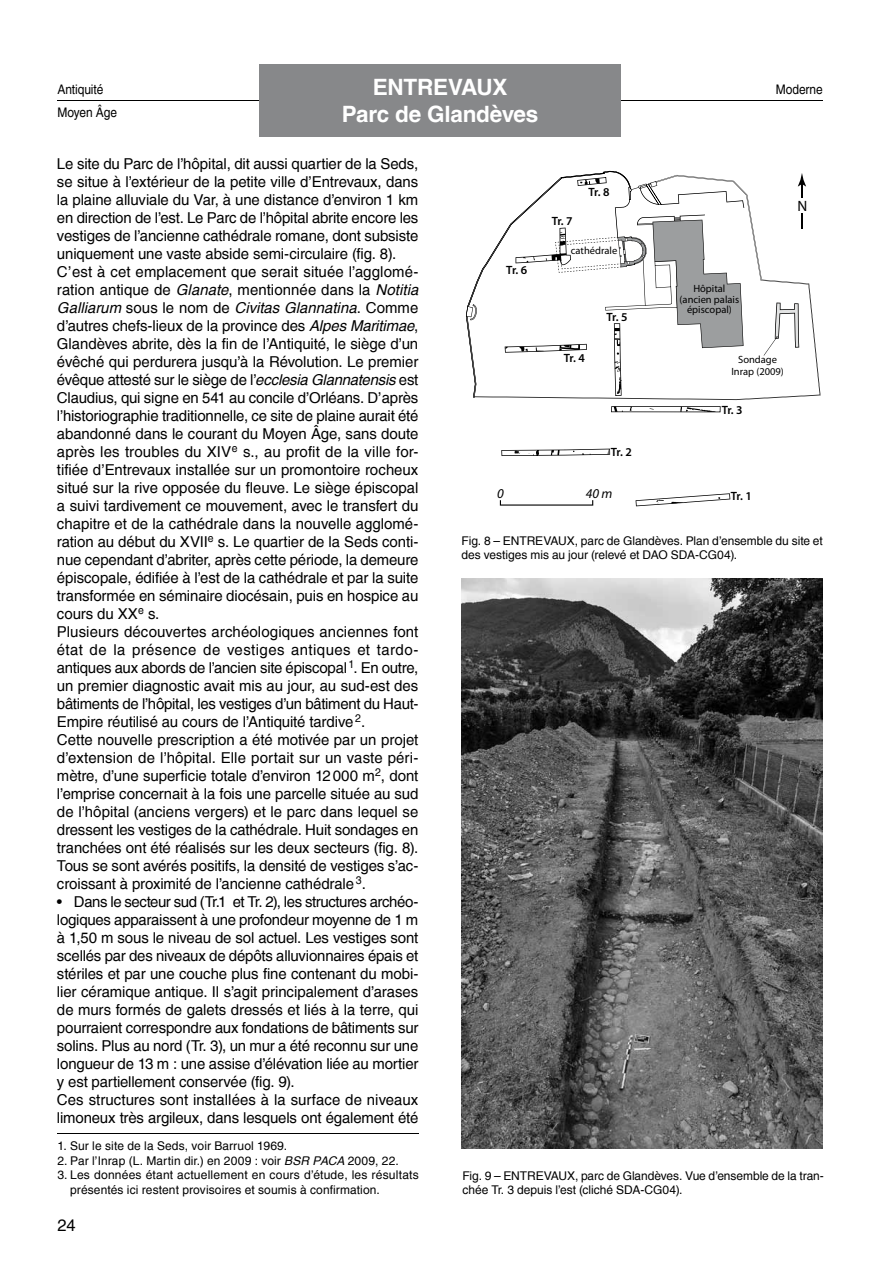
<style>
.page{position:relative;width:893px;height:1263px;background:#fff}
.page>*{position:absolute;margin:0;border:0;box-sizing:border-box;transform-origin:0 0}
.t1{font:700 22.5px "Helvetica";letter-spacing:-.01em;color:#fff}
.t2{font:16.5px "Helvetica";color:#000}
.t3{font:15px/18px "Helvetica";letter-spacing:-.01em;color:#000}
.t4{font:15px "Myriad Pro";color:#000}
.t5{font:italic 13.5px "Myriad Pro";color:#000}
.t6{font:13.2px/23px "Helvetica";letter-spacing:-.005em;color:#000;scale:.91 1}
.t7{font:12px/13.5px "Helvetica";color:#000}
.t8{font:600 12px "Myriad Pro";letter-spacing:-.05em;color:#000}
.t9{font:10.5px/10.5px "Myriad Pro";color:#000;text-align:center}
.s1{font-style:italic}
</style>
<div class="page">
<svg style="left:730px;top:186px;width:90px;height:214px"></svg>
<svg style="left:501px;top:398px;width:229px;height:108px"></svg>
<svg style="left:614px;top:406px;width:9px;height:6px"></svg>
<svg style="left:680px;top:407px;width:36px;height:5px"></svg>
<svg style="left:515px;top:451px;width:5px;height:3px"></svg>
<svg style="left:529px;top:450px;width:9px;height:6px"></svg>
<svg style="left:551px;top:450px;width:9px;height:5px"></svg>
<svg style="left:656px;top:500px;width:8px;height:4px"></svg>
<svg style="left:671px;top:502px;width:16px;height:1px"></svg>
<svg style="left:466px;top:171px;width:278px;height:227px"></svg>
<svg style="left:764px;top:303px;width:35px;height:53px"></svg>
<svg style="left:798px;top:173px;width:8px;height:25px"></svg>
<svg style="left:801px;top:213px;width:1px;height:16px"></svg>
<svg style="left:500px;top:500px;width:93px;height:6px"></svg>
<img style="left:461px;top:579px;width:362px;height:569px">
<hr style="left:57px;top:1133px;width:362px;height:1px;background:#000">
<hr style="left:57px;top:101px;width:766px;height:1px;background:#000">
<div style="left:259px;top:65px;width:362px;height:72px;background:#87888a"></div>
<p class="t6" style="left:57px;top:78px;width:67px">Antiquité<br>Moyen Âge</p>
<h1 class="t1" style="left:373px;top:74px;width:136px">ENTREVAUX</h1>
<p class="t6" style="left:776px;top:78px;width:53px">Moderne</p>
<h1 class="t1" style="left:342px;top:101px;width:198px">Parc de Glandèves</h1>
<p class="t3" style="left:57px;top:154px;width:363px">Le site du Parc de l’hôpital, dit aussi quartier de la Seds, se situe à l’extérieur de la petite ville d’Entrevaux, dans la plaine alluviale du Var, à une distance d’environ 1 km en direction de l’est. Le Parc de l’hôpital abrite encore les vestiges de l’ancienne cathédrale romane, dont subsiste uniquement une vaste abside semi-circulaire (fig. 8).<br>C’est à cet emplacement que serait située l’agglomé&shy;ration antique de <span class="s1">Glanate</span>, mentionnée dans la <span class="s1">Notitia Galliarum</span> sous le nom de <span class="s1">Civitas Glannatina</span>. Comme d’autres chefs-lieux de la province des <span class="s1">Alpes Maritimae</span>, Glandèves abrite, dès la fin de l’Antiquité, le siège d’un évêché qui perdurera jusqu’à la Révolution. Le premier évêque attesté sur le siège de l’<span class="s1">ecclesia Glannatensis</span> est Claudius, qui signe en 541 au concile d’Orléans. D’après l’historiographie traditionnelle, ce site de plaine aurait été abandonné dans le courant du Moyen Âge, sans doute après les troubles du XIV<sup>e</sup> s., au profit de la ville for&shy;tifiée d’Entrevaux installée sur un promontoire rocheux situé sur la rive opposée du fleuve. Le siège épiscopal a suivi tardivement ce mouvement, avec le transfert du chapitre et de la cathédrale dans la nouvelle agglomé&shy;ration au début du XVII<sup>e</sup> s. Le quartier de la Seds conti&shy;nue cependant d’abriter, après cette période, la demeure épiscopale, édifiée à l’est de la cathédrale et par la suite transformée en séminaire diocésain, puis en hospice au cours du XX<sup>e</sup> s.<br>Plusieurs découvertes archéologiques anciennes font état de la présence de vestiges antiques et tardo&shy;antiques aux abords de l’ancien site épiscopal<sup>1</sup>. En outre, un premier diagnostic avait mis au jour, au sud-est des bâtiments de l’hôpital, les vestiges d’un bâtiment du Haut-Empire réutilisé au cours de l’Antiquité tardive<sup>2</sup>.<br>Cette nouvelle prescription a été motivée par un projet d’extension de l’hôpital. Elle portait sur un vaste péri&shy;mètre, d’une superficie totale d’environ 12000 m<sup>2</sup>, dont l’emprise concernait à la fois une parcelle située au sud de l’hôpital (anciens vergers) et le parc dans lequel se dressent les vestiges de la cathédrale. Huit sondages en tranchées ont été réalisés sur les deux secteurs (fig. 8).<br>Tous se sont avérés positifs, la densité de vestiges s’ac&shy;croissant à proximité de l’ancienne cathédrale <sup>3</sup>.</p>
<p class="t3" style="left:57px;top:892px;width:363px">• Dans le secteur sud (Tr.1 et Tr. 2), les structures archéo&shy;logiques apparaissent à une profondeur moyenne de 1 m à 1,50 m sous le niveau de sol actuel. Les vestiges sont scellés par des niveaux de dépôts alluvionnaires épais et stériles et par une couche plus fine contenant du mobi&shy;lier céramique antique. Il s’agit principalement d’arases de murs formés de galets dressés et liés à la terre, qui pourraient correspondre aux fondations de bâtiments sur solins. Plus au nord (Tr. 3), un mur a été reconnu sur une longueur de 13 m : une assise d’élévation liée au mortier y est partiellement conservée (fig. 9).<br>Ces structures sont installées à la surface de niveaux limoneux très argileux, dans lesquels ont également été</p>
<p class="t7" style="left:57px;top:1139px;width:231px">1. Sur le site de la Seds, voir Barruol 1969.</p>
<p class="t7" style="left:57px;top:1154px;width:343px">2. Par l’Inrap (L. Martin dir.) en 2009 : voir <span class="s1">BSR PACA</span> 2009, 22.</p>
<p class="t7" style="left:70px;top:1168px;width:350px;line-height:14.4px;text-indent:-13px">3. Les données étant actuellement en cours d’étude, les résultats présentés ici restent provisoires et soumis à confirmation.</p>
<p class="t2" style="left:57px;top:1215px;width:20px">24</p>
<p class="t8" style="left:506px;top:262px;width:23px">Tr. 6</p>
<p class="t8" style="left:552px;top:213px;width:23px">Tr. 7</p>
<p class="t8" style="left:589px;top:184px;width:23px">Tr. 8</p>
<p class="t9" style="left:571px;top:245px;width:48px">cathédrale</p>
<p class="t8" style="left:564px;top:350px;width:23px">Tr. 4</p>
<p class="t8" style="left:606px;top:309px;width:23px">Tr. 5</p>
<p class="t8" style="left:611px;top:444px;width:23px">Tr. 2</p>
<p class="t4" style="left:797px;top:197px;width:11px">N</p>
<p class="t9" style="left:680px;top:283px;width:61px">Hôpital (ancien palais épiscopal)</p>
<p class="t9" style="left:731px;top:353px;width:54px;line-height:12px">Sondage<br>Inrap (2009)</p>
<p class="t8" style="left:722px;top:402px;width:23px">Tr. 3</p>
<p class="t5" style="left:497px;top:485px;width:8px">0</p>
<p class="t5" style="left:586px;top:485px;width:28px">40 m</p>
<p class="t7" style="left:461px;top:534px;width:363px">Fig. 8 – ENTREVAUX, parc de Glandèves. Plan d’ensemble du site et des vestiges mis au jour (relevé et DAO SDA-CG04).</p>
<p class="t8" style="left:731px;top:488px;width:23px">Tr. 1</p>
<p class="t7" style="left:462px;top:1169px;width:363px">Fig. 9 – ENTREVAUX, parc de Glandèves. Vue d’ensemble de la tran&shy;chée Tr. 3 depuis l’est (cliché SDA-CG04).</p>
</div>
